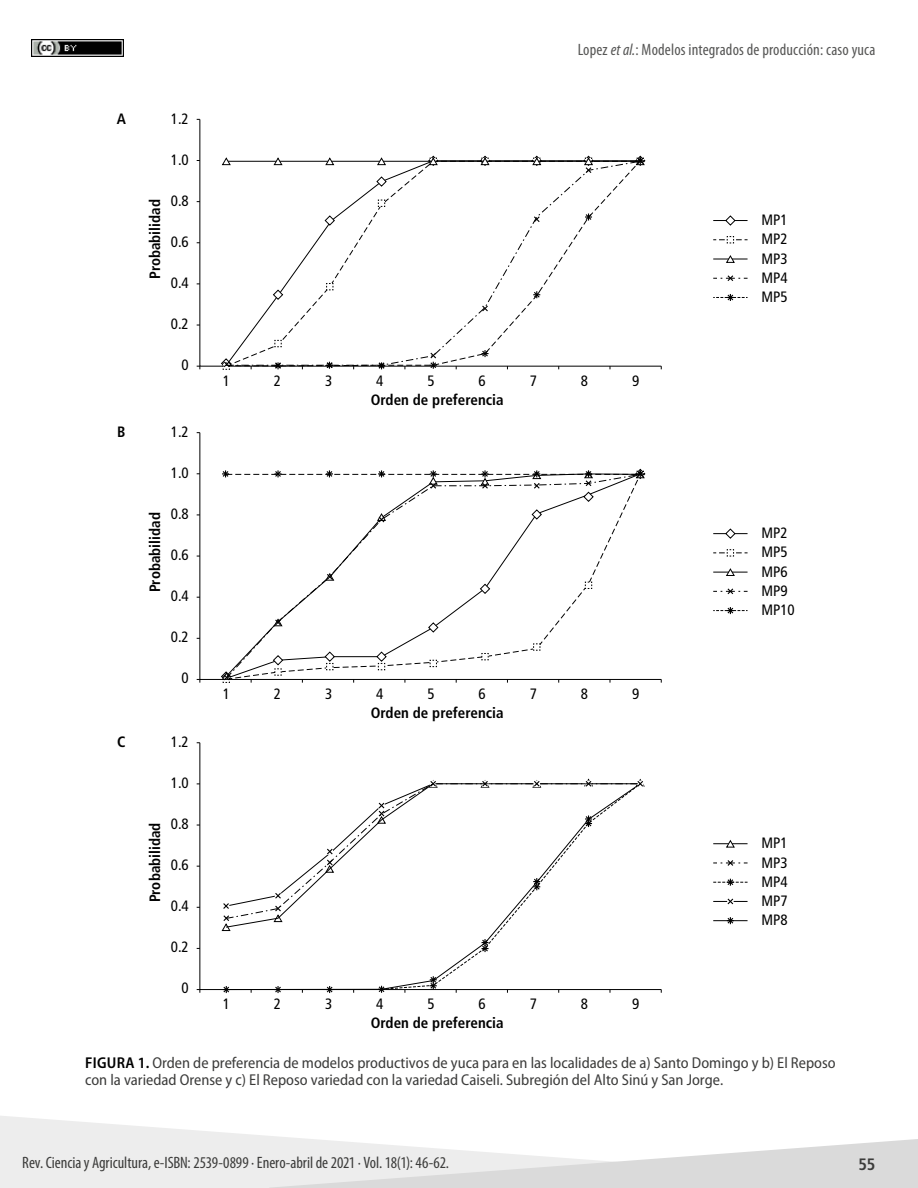
<style>
.page{position:relative;width:918px;height:1188px;background:#fff}
.page>*{position:absolute;margin:0;border:0;box-sizing:border-box;transform-origin:0 0}
.t1{font:condensed 16.5px "Myriad Pro";letter-spacing:-.005em;color:#3c3c3b}
.t2{font:condensed 16.5px "Myriad Pro";letter-spacing:.01em;color:#575756}
.t3{font:700 condensed 16.5px "Frutiger LT Std";color:#3c3c3b}
.t4{font:semi-condensed 15.75px/16.5px "Myriad Pro";color:#3c3c3b}
.t5{font:condensed 15px "Frutiger LT Std";color:#000}
.t6{font:700 condensed 15px "Frutiger LT Std";color:#000}
.s1{font-style:italic}
.s2{font-weight:600;color:#000}
</style>
<div class="page">
<svg style="left:0;top:1116px;width:305px;height:72px;fill:#ededed"></svg>
<svg style="left:269px;top:1139px;width:649px;height:49px"></svg>
<img style="left:31px;top:39px;width:92px;height:18px">
<hr style="left:713px;top:259px;width:35px;height:1px;background:#000">
<hr style="left:713px;top:220px;width:35px;height:1px;background:#000">
<svg style="left:725px;top:215px;width:10px;height:11px"></svg>
<svg style="left:713px;top:236px;width:35px;height:8px"></svg>
<svg style="left:725px;top:255px;width:10px;height:8px"></svg>
<svg style="left:713px;top:275px;width:35px;height:6px"></svg>
<svg style="left:713px;top:294px;width:35px;height:7px"></svg>
<hr style="left:713px;top:901px;width:35px;height:1px;background:#000">
<hr style="left:713px;top:843px;width:35px;height:1px;background:#000">
<hr style="left:713px;top:920px;width:35px;height:1px;background:#000">
<svg style="left:725px;top:840px;width:10px;height:8px"></svg>
<svg style="left:726px;top:917px;width:8px;height:8px"></svg>
<hr style="left:713px;top:572px;width:35px;height:1px;background:#000">
<hr style="left:713px;top:533px;width:35px;height:1px;background:#000">
<svg style="left:725px;top:528px;width:11px;height:11px"></svg>
<svg style="left:713px;top:549px;width:35px;height:8px"></svg>
<svg style="left:725px;top:568px;width:10px;height:8px"></svg>
<svg style="left:713px;top:588px;width:35px;height:7px"></svg>
<svg style="left:713px;top:607px;width:35px;height:8px"></svg>
<svg style="left:199px;top:119px;width:463px;height:248px"></svg>
<svg style="left:199px;top:432px;width:462px;height:248px"></svg>
<svg style="left:199px;top:742px;width:463px;height:248px"></svg>
<svg style="left:713px;top:860px;width:35px;height:6px"></svg>
<svg style="left:713px;top:878px;width:35px;height:8px"></svg>
<svg style="left:726px;top:898px;width:8px;height:7px"></svg>
<svg style="left:197px;top:989px;width:4px;height:4px"></svg>
<svg style="left:531px;top:155px;width:11px;height:5px"></svg>
<svg style="left:479px;top:155px;width:12px;height:5px"></svg>
<svg style="left:428px;top:155px;width:11px;height:5px"></svg>
<svg style="left:377px;top:157px;width:10px;height:3px"></svg>
<svg style="left:325px;top:157px;width:10px;height:3px"></svg>
<svg style="left:273px;top:157px;width:10px;height:3px"></svg>
<svg style="left:221px;top:157px;width:10px;height:8px"></svg>
<svg style="left:225px;top:160px;width:416px;height:207px"></svg>
<svg style="left:221px;top:358px;width:11px;height:12px"></svg>
<svg style="left:583px;top:155px;width:11px;height:19px"></svg>
<svg style="left:533px;top:215px;width:8px;height:8px"></svg>
<svg style="left:481px;top:304px;width:8px;height:9px"></svg>
<svg style="left:221px;top:671px;width:11px;height:12px"></svg>
<svg style="left:225px;top:479px;width:416px;height:200px"></svg>
<svg style="left:635px;top:155px;width:11px;height:11px"></svg>
<svg style="left:584px;top:213px;width:9px;height:8px"></svg>
<svg style="left:533px;top:291px;width:8px;height:8px"></svg>
<svg style="left:481px;top:350px;width:8px;height:8px"></svg>
<svg style="left:429px;top:351px;width:8px;height:18px"></svg>
<svg style="left:274px;top:361px;width:8px;height:9px"></svg>
<svg style="left:325px;top:361px;width:9px;height:8px"></svg>
<svg style="left:377px;top:361px;width:9px;height:9px"></svg>
<svg style="left:635px;top:468px;width:11px;height:11px"></svg>
<svg style="left:583px;top:490px;width:11px;height:12px"></svg>
<svg style="left:221px;top:470px;width:419px;height:20px"></svg>
<svg style="left:225px;top:931px;width:156px;height:59px"></svg>
<svg style="left:635px;top:779px;width:10px;height:9px"></svg>
<svg style="left:584px;top:778px;width:10px;height:5px"></svg>
<svg style="left:532px;top:780px;width:10px;height:3px"></svg>
<svg style="left:480px;top:780px;width:10px;height:3px"></svg>
<svg style="left:221px;top:780px;width:217px;height:151px"></svg>
<svg style="left:225px;top:783px;width:156px;height:136px"></svg>
<svg style="left:377px;top:985px;width:9px;height:8px"></svg>
<svg style="left:326px;top:985px;width:8px;height:9px"></svg>
<svg style="left:274px;top:985px;width:8px;height:8px"></svg>
<svg style="left:222px;top:985px;width:8px;height:9px"></svg>
<svg style="left:381px;top:783px;width:260px;height:207px"></svg>
<svg style="left:481px;top:939px;width:8px;height:14px"></svg>
<p class="t2" style="left:578px;top:40px;width:299px">Lopez <span class="s1">et al.</span>: Modelos integrados de producción: caso yuca</p>
<p class="t6" style="left:117px;top:110px;width:11px">A</p>
<p class="t5" style="left:171px;top:110px;width:19px">1.2</p>
<p class="t6" style="left:146px;top:279px;width:81px;rotate:-90deg">Probabilidad</p>
<p class="t5" style="left:171px;top:151px;width:19px">1.0</p>
<p class="t5" style="left:171px;top:192px;width:19px">0.8</p>
<p class="t5" style="left:171px;top:233px;width:19px">0.6</p>
<p class="t5" style="left:171px;top:274px;width:19px">0.4</p>
<p class="t5" style="left:171px;top:315px;width:19px">0.2</p>
<p class="t5" style="left:761px;top:211px;width:28px">MP1</p>
<p class="t5" style="left:761px;top:230px;width:28px">MP2</p>
<p class="t5" style="left:761px;top:250px;width:28px">MP3</p>
<p class="t5" style="left:761px;top:269px;width:28px">MP4</p>
<p class="t5" style="left:761px;top:288px;width:28px">MP5</p>
<p class="t5" style="left:182px;top:356px;width:9px">0</p>
<p class="t5" style="left:223px;top:372px;width:9px">1</p>
<p class="t5" style="left:274px;top:372px;width:9px">2</p>
<p class="t5" style="left:325px;top:372px;width:9px">3</p>
<p class="t5" style="left:376px;top:372px;width:9px">4</p>
<p class="t5" style="left:427px;top:372px;width:9px">5</p>
<p class="t5" style="left:479px;top:372px;width:9px">6</p>
<p class="t5" style="left:530px;top:372px;width:9px">7</p>
<p class="t5" style="left:581px;top:372px;width:9px">8</p>
<p class="t5" style="left:632px;top:372px;width:9px">9</p>
<p class="t6" style="left:371px;top:391px;width:134px">Orden de preferencia</p>
<p class="t6" style="left:117px;top:423px;width:10px">B</p>
<p class="t5" style="left:171px;top:423px;width:19px">1.2</p>
<p class="t6" style="left:146px;top:592px;width:81px;rotate:-90deg">Probabilidad</p>
<p class="t5" style="left:171px;top:464px;width:19px">1.0</p>
<p class="t5" style="left:171px;top:505px;width:19px">0.8</p>
<p class="t5" style="left:171px;top:546px;width:19px">0.6</p>
<p class="t5" style="left:171px;top:587px;width:19px">0.4</p>
<p class="t5" style="left:171px;top:628px;width:19px">0.2</p>
<p class="t5" style="left:761px;top:524px;width:28px">MP2</p>
<p class="t5" style="left:761px;top:544px;width:28px">MP5</p>
<p class="t5" style="left:761px;top:563px;width:28px">MP6</p>
<p class="t5" style="left:761px;top:582px;width:28px">MP9</p>
<p class="t5" style="left:761px;top:601px;width:35px">MP10</p>
<p class="t5" style="left:182px;top:669px;width:9px">0</p>
<p class="t5" style="left:223px;top:685px;width:9px">1</p>
<p class="t5" style="left:274px;top:685px;width:9px">2</p>
<p class="t5" style="left:325px;top:685px;width:9px">3</p>
<p class="t5" style="left:376px;top:685px;width:9px">4</p>
<p class="t5" style="left:427px;top:685px;width:9px">5</p>
<p class="t5" style="left:479px;top:685px;width:9px">6</p>
<p class="t5" style="left:530px;top:685px;width:9px">7</p>
<p class="t5" style="left:581px;top:685px;width:9px">8</p>
<p class="t5" style="left:632px;top:685px;width:9px">9</p>
<p class="t6" style="left:371px;top:704px;width:134px">Orden de preferencia</p>
<p class="t6" style="left:117px;top:733px;width:10px">C</p>
<p class="t5" style="left:171px;top:733px;width:19px">1.2</p>
<p class="t6" style="left:146px;top:902px;width:81px;rotate:-90deg">Probabilidad</p>
<p class="t5" style="left:171px;top:774px;width:19px">1.0</p>
<p class="t5" style="left:171px;top:815px;width:19px">0.8</p>
<p class="t5" style="left:171px;top:856px;width:19px">0.6</p>
<p class="t5" style="left:171px;top:897px;width:19px">0.4</p>
<p class="t5" style="left:171px;top:938px;width:19px">0.2</p>
<p class="t5" style="left:761px;top:834px;width:28px">MP1</p>
<p class="t5" style="left:761px;top:854px;width:28px">MP3</p>
<p class="t5" style="left:761px;top:873px;width:28px">MP4</p>
<p class="t5" style="left:761px;top:892px;width:28px">MP7</p>
<p class="t5" style="left:761px;top:911px;width:28px">MP8</p>
<p class="t5" style="left:182px;top:979px;width:9px">0</p>
<p class="t5" style="left:223px;top:995px;width:9px">1</p>
<p class="t5" style="left:274px;top:995px;width:9px">2</p>
<p class="t5" style="left:325px;top:995px;width:9px">3</p>
<p class="t5" style="left:376px;top:995px;width:9px">4</p>
<p class="t5" style="left:427px;top:995px;width:9px">5</p>
<p class="t5" style="left:479px;top:995px;width:9px">6</p>
<p class="t5" style="left:530px;top:995px;width:9px">7</p>
<p class="t5" style="left:581px;top:995px;width:9px">8</p>
<p class="t5" style="left:632px;top:995px;width:9px">9</p>
<p class="t6" style="left:371px;top:1014px;width:134px">Orden de preferencia</p>
<p class="t4" style="left:85px;top:1055px;width:752px"><span class="s2">FIGURA 1.</span> Orden de preferencia de modelos productivos de yuca para en las localidades de a) Santo Domingo y b) El Reposo con la variedad Orense y c) El Reposo variedad con la variedad Caiseli. Subregión del Alto Sinú y San Jorge.</p>
<p class="t1" style="left:22px;top:1153px;width:428px">Rev. Ciencia y Agricultura, e-ISBN: 2539-0899 ∙ Enero-abril de 2021 ∙ Vol. 18(1): 46-62.</p>
<p class="t3" style="left:859px;top:1154px;width:18px">55</p>
</div>
